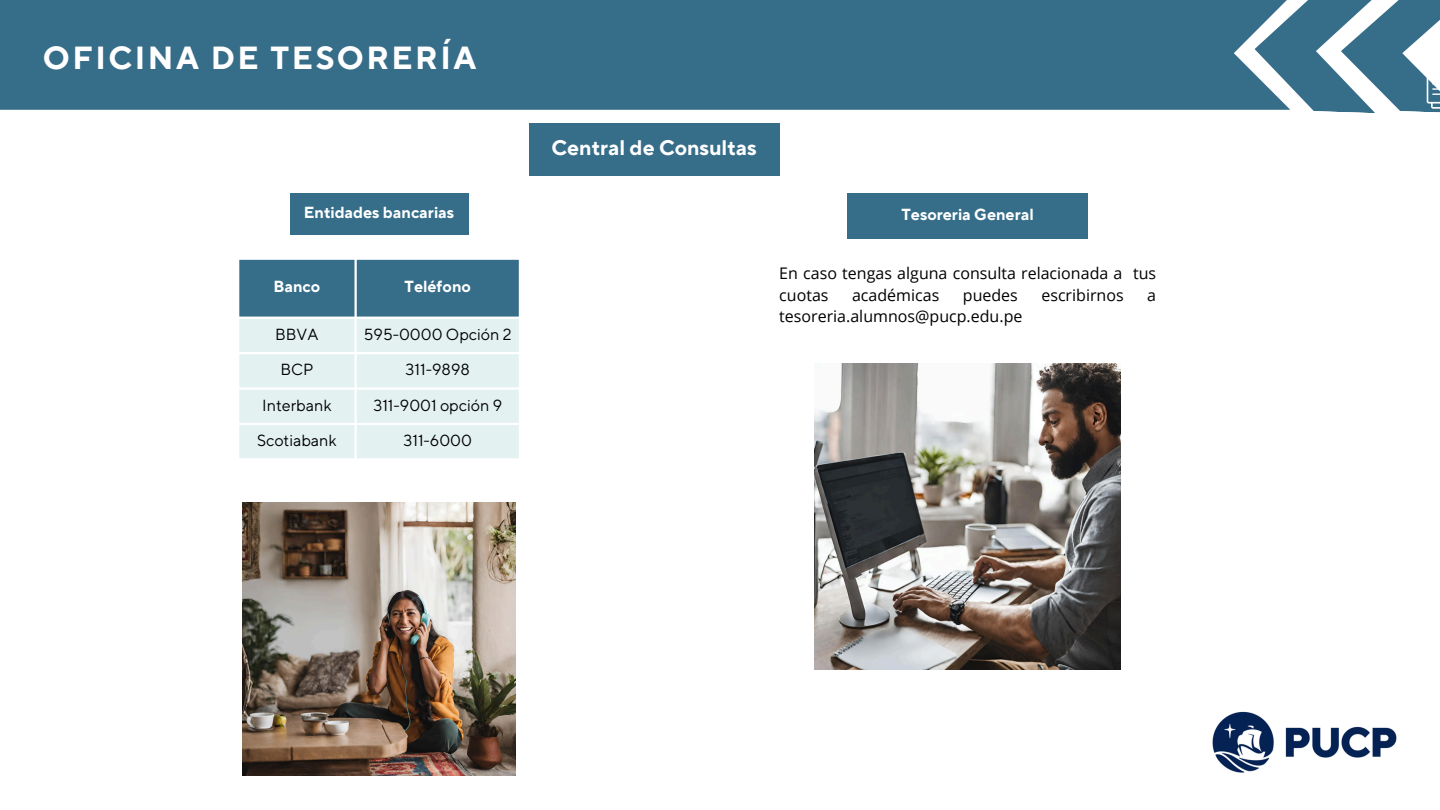
<style>
.page{position:relative;width:1440px;height:810px;background:#fff}
.page>*{position:absolute;margin:0;border:0;box-sizing:border-box;transform-origin:0 0}
.t1{font:700 31.9px "TT Norms Pro";letter-spacing:.08em;color:#fff}
.t2{font:700 21px "TT Norms Pro";color:#fff}
.t3{font:16px/21.8px "Open Sans";color:#000}
.t4{font:16px "TT Norms Pro";color:#000}
.t5{font:700 16px "TT Norms Pro";color:#fff}
</style>
<div class="page">
<img style="left:1212px;top:711px;width:185px;height:62px">
<div style="left:0;top:0;width:1255px;height:110px;background:#366d89"></div>
<div style="left:0;top:14px;width:556px;height:92px;background:#366d89;border-radius:7px"></div>
<svg style="left:1255px;top:0;width:185px;height:113px"></svg>
<div style="left:529px;top:123px;width:250px;height:53px;background:#366d89"></div>
<div style="left:290px;top:193px;width:178px;height:42px;background:#366d89"></div>
<div style="left:847px;top:193px;width:241px;height:46px;background:#366d89"></div>
<img style="left:243px;top:503px;width:272px;height:272px">
<img style="left:815px;top:363px;width:306px;height:306px">
<svg style="left:239px;top:260px;width:280px;height:198px;background:#b3ccd4"></svg>
<h1 class="t1" style="left:43px;top:38px;width:435px">OFICINA DE TESORERÍA</h1>
<p class="t2" style="left:552px;top:135px;width:207px">Central de Consultas</p>
<h2 class="t5" style="left:304px;top:203px;width:152px">Entidades bancarias</h2>
<h3 class="t5" style="left:902px;top:205px;width:134px">Tesoreria General</h3>
<p class="t5" style="left:273px;top:277px;width:48px">Banco</p>
<p class="t5" style="left:405px;top:277px;width:68px">Teléfono</p>
<p class="t4" style="left:275px;top:325px;width:45px">BBVA</p>
<p class="t4" style="left:364px;top:325px;width:149px">595-0000 Opción 2</p>
<p class="t4" style="left:280px;top:360px;width:35px">BCP</p>
<p class="t4" style="left:406px;top:360px;width:66px">311-9898</p>
<p class="t4" style="left:262px;top:395px;width:71px">Interbank</p>
<p class="t4" style="left:373px;top:395px;width:130px">311-9001 opción 9</p>
<p class="t4" style="left:257px;top:431px;width:81px">Scotiabank</p>
<p class="t4" style="left:403px;top:431px;width:70px">311-6000</p>
<h3 class="t3" style="left:779px;top:262px;width:378px">En caso tengas alguna consulta relacionada a tus cuotas</h3>
<h3 class="t3" style="left:852px;top:283px;width:89px">académicas</h3>
<h3 class="t3" style="left:963px;top:283px;width:57px">puedes</h3>
<h3 class="t3" style="left:1041px;top:283px;width:84px">escribirnos</h3>
<h3 class="t3" style="left:1147px;top:283px;width:10px">a</h3>
<h3 class="t3" style="left:779px;top:305px;width:245px">tesoreria.alumnos@pucp.edu.pe</h3>
</div>
